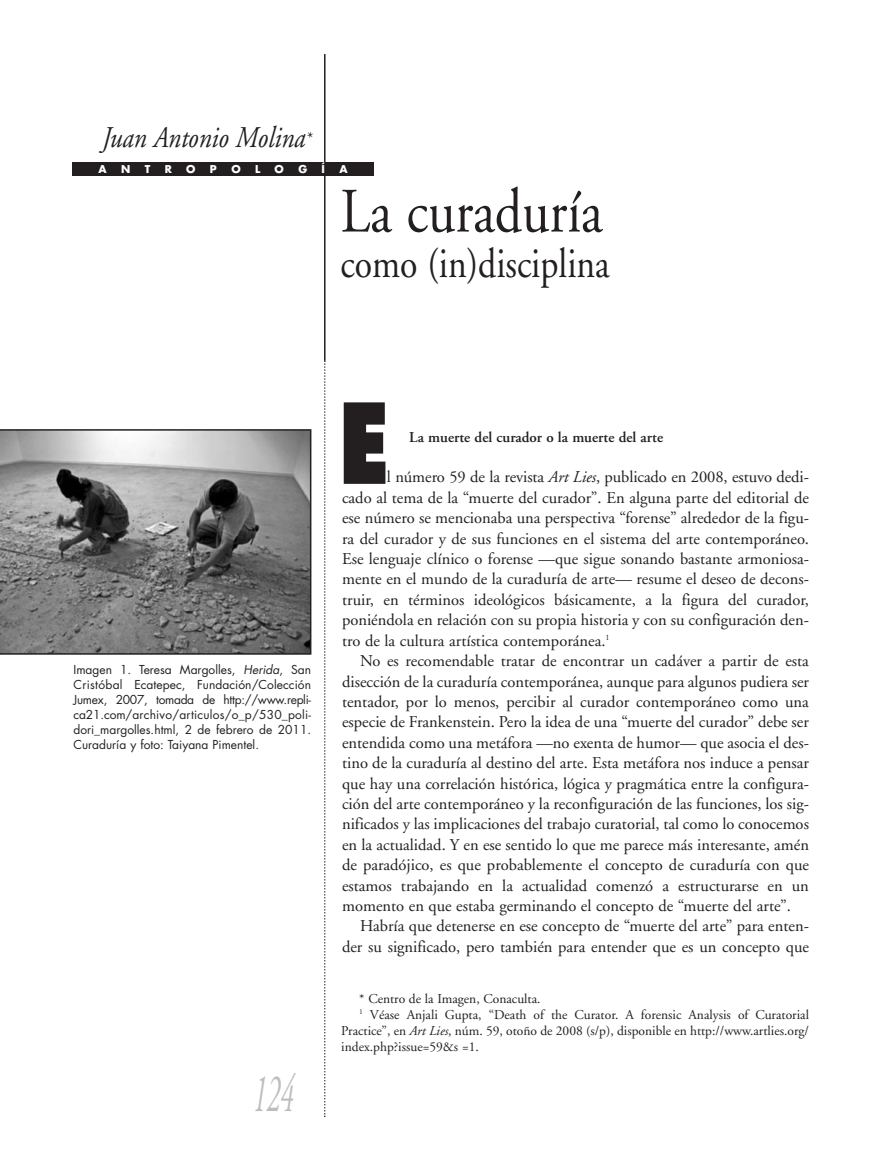
<style>
.page{position:relative;width:893px;height:1170px;background:#fff}
.page>*{position:absolute;margin:0;border:0;box-sizing:border-box;transform-origin:0 0}
.t1{font:800 108px "Futura";color:#231f20;scale:.75 1}
.t2{font:63px "Adobe Garamond";color:#231f20;scale:.85 1}
.t3{font:italic 54px "Adobe Garamond";color:#bcbdc0;scale:.5 1}
.t4{font:42px "Adobe Garamond";color:#231f20;scale:.85 1}
.t5{font:italic 30px "Adobe Garamond";color:#231f20;scale:.85 1}
.t6{font:16.5px/20.4px "Adobe Garamond";color:#231f20;text-align:justify}
.t7{font:600 15px "Adobe Garamond";color:#231f20}
.t8{font:13.5px "Adobe Garamond";color:#231f20}
.t9{font:12px/15px "Futura";color:#231f20;text-align:justify}
.t10{font:700 10.5px "Futura";color:#fff}
.s1{font-size:18px}
.s2{font-style:italic}
</style>
<div class="page">
<hr style="left:324px;top:54px;width:2px;height:306px;background:#231f20">
<svg style="left:324px;top:360px;width:2px;height:756px"></svg>
<div style="left:72px;top:162px;width:302px;height:14px;background:#231f20"></div>
<svg style="left:0;top:429px;width:311px;height:225px;background:#818181"></svg>
<h3 class="t5" style="left:102px;top:126px;width:248px">Juan Antonio Molina<span class="s1">*</span></h3>
<p class="t10" style="left:98px;top:164px;width:10px">A</p>
<p class="t10" style="left:121px;top:164px;width:11px">N</p>
<p class="t10" style="left:145px;top:164px;width:7px">T</p>
<p class="t10" style="left:165px;top:164px;width:9px">R</p>
<p class="t10" style="left:186px;top:164px;width:11px">O</p>
<p class="t10" style="left:210px;top:164px;width:8px">P</p>
<p class="t10" style="left:231px;top:164px;width:11px">O</p>
<p class="t10" style="left:255px;top:164px;width:7px">L</p>
<p class="t10" style="left:275px;top:164px;width:11px">O</p>
<p class="t10" style="left:298px;top:164px;width:10px">G</p>
<p class="t10" style="left:322px;top:164px;width:5px">Í</p>
<p class="t10" style="left:339px;top:164px;width:10px">A</p>
<h2 class="t2" style="left:340px;top:186px;width:310px">La curaduría</h2>
<h3 class="t4" style="left:340px;top:246px;width:318px">como (in)disciplina</h3>
<p class="t9" style="left:73px;top:663px;width:239px">Imagen 1. Teresa Margolles, <span class="s2">Herida</span>, San Cristóbal Ecatepec, Fundación/Colección Jumex, 2007, tomada de http://www.repli&shy;ca21.com/archivo/articulos/o_p/530_poli&shy;dori_margolles.html, 2 de febrero de 2011.<br>Curaduría y foto: Taiyana Pimentel.</p>
<h3 class="t3" style="left:253px;top:1071px;width:83px">124</h3>
<h1 class="t1" style="left:339px;top:396px;width:69px">E</h1>
<p class="t7" style="left:409px;top:431px;width:255px">La muerte del curador o la muerte del arte</p>
<p class="t6" style="left:342px;top:468px;width:468px;text-indent:45px">l número 59 de la revista <span class="s2">Art Lies</span>, publicado en 2008, estuvo dedi&shy;cado al tema de la “muerte del curador”. En alguna parte del editorial de ese número se mencionaba una perspectiva “forense” alrededor de la figu&shy;ra del curador y de sus funciones en el sistema del arte contemporáneo.<br>Ese lenguaje clínico o forense —que sigue sonando bastante armoniosa&shy;mente en el mundo de la curaduría de arte— resume el deseo de decons&shy;truir, en términos ideológicos básicamente, a la figura del curador, poniéndola en relación con su propia historia y con su configuración den&shy;tro de la cultura artística contemporánea.<sup>1</sup></p>
<p class="t6" style="left:342px;top:652px;width:468px;text-indent:18px">No es recomendable tratar de encontrar un cadáver a partir de esta disección de la curaduría contemporánea, aunque para algunos pudiera ser tentador, por lo menos, percibir al curador contemporáneo como una especie de Frankenstein. Pero la idea de una “muerte del curador” debe ser entendida como una metáfora —no exenta de humor— que asocia el des&shy;tino de la curaduría al destino del arte. Esta metáfora nos induce a pensar que hay una correlación histórica, lógica y pragmática entre la configura&shy;ción del arte contemporáneo y la reconfiguración de las funciones, los sig&shy;nificados y las implicaciones del trabajo curatorial, tal como lo conocemos en la actualidad. Y en ese sentido lo que me parece más interesante, amén de paradójico, es que probablemente el concepto de curaduría con que estamos trabajando en la actualidad comenzó a estructurarse en un momento en que estaba germinando el concepto de “muerte del arte”.</p>
<p class="t6" style="left:342px;top:917px;width:468px;text-align:right">Habría que detenerse en ese concepto de “muerte del arte” para enten&shy;der su significado, pero también para entender que es un concepto que</p>
<p class="t8" style="left:359px;top:993px;width:183px">* Centro de la Imagen, Conaculta.</p>
<p class="t8" style="left:359px;top:1009px;width:451px"><sup>1</sup> Véase Anjali Gupta, “Death of the Curator. A forensic Analysis of Curatorial</p>
<p class="t8" style="left:341px;top:1025px;width:469px">Practice”, en <span class="s2">Art Lies</span>, núm. 59, otoño de 2008 (s/p), disponible en http://www.artlies.org/</p>
<p class="t8" style="left:341px;top:1041px;width:139px">index.php?issue=59&amp;s =1.</p>
</div>
